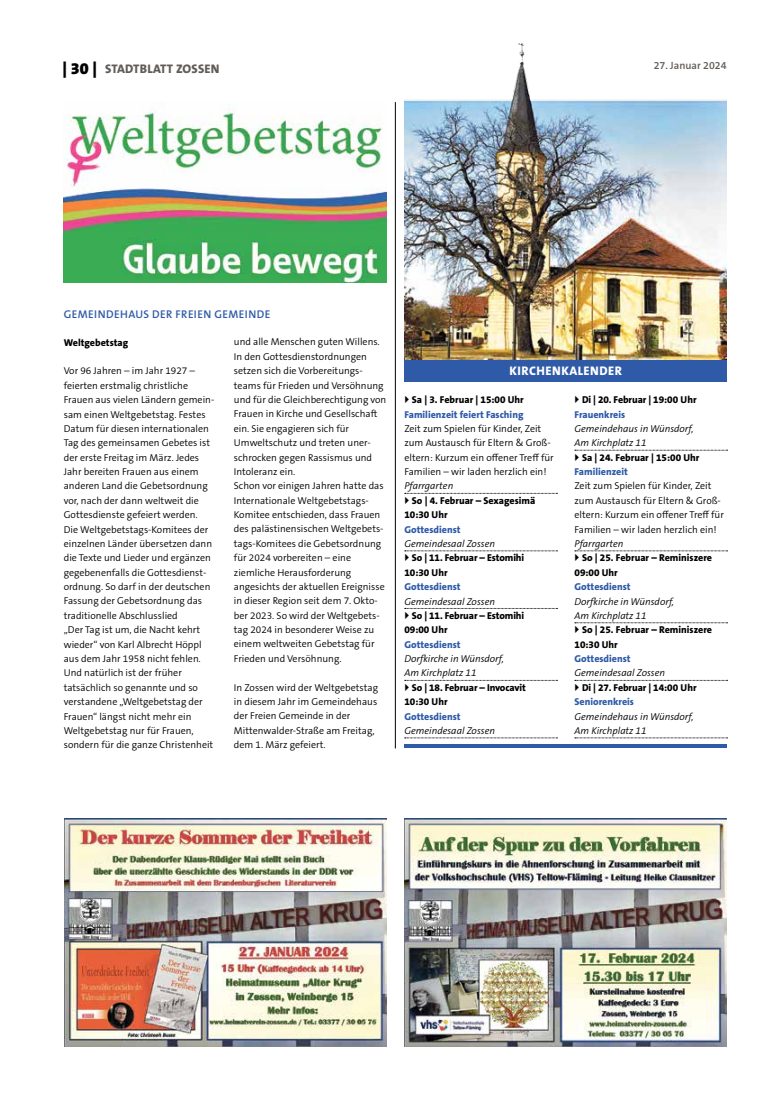
<style>
.page{position:relative;width:762px;height:1117px;background:#fff}
.page>*{position:absolute;margin:0;border:0;box-sizing:border-box;transform-origin:0 0}
.t1{font:800 12.5px "The Sans B W8";letter-spacing:.015em;color:#615c58}
.t2{font:800 12.5px "The Sans B W8";letter-spacing:.04em;color:#fff}
.t3{font:600 11.25px "The Sans B W6";letter-spacing:.035em;color:#2e5aa8}
.t4{font:600 10.62px "The Sans B W6";color:#615c58}
.t5{font:300 10px/14.4px "The Sans B W4";color:#000}
.t6{font:800 10px/14.4px "The Sans B W8";color:#000}
.t7{font:italic 300 10px/14.4px "The Sans B W4";color:#000}
.t8{font:800 10px "The Sans B W8";color:#2e5aa8}
.s1{font-family:"The Sans B W9";font-weight:900;font-size:16.25px;color:#000}
</style>
<div class="page">
<img style="left:404px;top:44px;width:322px;height:316px">
<svg style="left:405px;top:737px;width:152px;height:1px"></svg>
<svg style="left:575px;top:737px;width:152px;height:1px"></svg>
<div style="left:404px;top:360px;width:323px;height:21px;background:#2e5aa8"></div>
<hr style="left:404px;top:744px;width:323px;height:3px;background:#2e5aa8">
<hr style="left:395px;top:102px;width:1px;height:646px;background:#000">
<img style="left:64px;top:108px;width:322px;height:174px">
<img style="left:404px;top:818px;width:323px;height:228px">
<img style="left:64px;top:818px;width:323px;height:228px">
<svg style="left:405px;top:493px;width:152px;height:1px"></svg>
<svg style="left:405px;top:550px;width:152px;height:2px"></svg>
<svg style="left:405px;top:608px;width:152px;height:1px"></svg>
<svg style="left:405px;top:680px;width:152px;height:1px"></svg>
<svg style="left:575px;top:450px;width:152px;height:1px"></svg>
<svg style="left:575px;top:550px;width:152px;height:2px"></svg>
<svg style="left:575px;top:622px;width:152px;height:2px"></svg>
<svg style="left:575px;top:680px;width:152px;height:1px"></svg>
<p class="t1" style="left:63px;top:61px;width:158px"><span class="s1">| 30 |</span> Stadtblatt Zoss en</p>
<p class="t4" style="left:654px;top:59px;width:74px">27. JANUAR 2024</p>
<p class="t3" style="left:64px;top:306px;width:131px">GEMEIN DEHAUS DER FREIEN</p>
<p class="t3" style="left:214px;top:306px;width:56px">GEMEIN DE</p>
<p class="t6" style="left:64px;top:335px;width:66px">Weltgebetstag</p>
<p class="t5" style="left:64px;top:364px;width:152px">Vor 96 Jahren – im Jahr 1927 – feierten erstmalig christliche<br>Frauen aus vielen Ländern gemein&shy;sam einen Weltgebetstag. Festes<br>Datum für diesen internationalen<br>Tag des gemeinsamen Gebetes ist der erste Freitag im März. Jedes<br>Jahr bereiten Frauen aus einem anderen Land die Gebetsordnung vor, nach der dann weltweit die<br>Gottesdienste gefeiert werden.<br>Die Weltgebetstags-Komitees der einzelnen Länder übersetzen dann die Texte und Lieder und ergänzen gegebenenfalls die Gottesdienst&shy;ordnung. So darf in der deutschen<br>Fassung der Gebetsordnung das traditionelle Abschlusslied<br>„Der Tag ist um, die Nacht kehrt wieder“ von Karl Albrecht Höppl aus dem Jahr 1958 nicht fehlen.<br>Und natürlich ist der früher tatsächlich so genannte und so verstandene „Weltgebetstag der<br>Frauen“ längst nicht mehr ein<br>Weltgebetstag nur für Frauen, sondern für die ganze Christenheit</p>
<p class="t5" style="left:234px;top:335px;width:154px">und alle Menschen guten Willens.<br>In den Gottesdienstordnungen setzen sich die Vorbereitungs&shy;teams für Frieden und Versöhnung und für die Gleichberechtigung von<br>Frauen in Kirche und Gesellschaft ein. Sie engagieren sich für<br>Umweltschutz und treten uner&shy;schrocken gegen Rassismus und<br>Intoleranz ein.<br>Schon vor einigen Jahren hatte das<br>Internationale Weltgebetstags-<br>Komitee entschieden, dass Frauen des palästinensischen Weltgebets&shy;tags-Komitees die Gebetsordnung für 2024 vorbereiten – eine ziemliche Herausforderung angesichts der aktuellen Ereignisse in dieser Region seit dem 7. Okto&shy;ber 2023. So wird der Weltgebets&shy;tag 2024 in besonderer Weise zu einem weltweiten Gebetstag für<br>Frieden und Versöhnung.</p>
<p class="t5" style="left:234px;top:680px;width:146px">In Zossen wird der Weltgebetstag in diesem Jahr im Gemeindehaus der Freien Gemeinde in der<br>Mittenwalder-Straße am Freitag, dem 1. März gefeiert.</p>
<p class="t2" style="left:509px;top:363px;width:114px">Kirchenkalender</p>
<p class="t6" style="left:412px;top:392px;width:113px">Sa | 3. Februar | 15:00 Uhr</p>
<p class="t8" style="left:404px;top:407px;width:121px">Familienzeit feiert Fasching</p>
<p class="t5" style="left:404px;top:421px;width:151px">Zeit zum Spielen für Kinder, Zeit zum Austausch für Eltern &amp; Groß&shy;eltern: Kurzum ein offener Treff für Familien – wir laden herzlich ein!</p>
<p class="t7" style="left:404px;top:479px;width:50px">Pfarrgarten</p>
<p class="t6" style="left:404px;top:493px;width:132px;text-indent:7px">So | 4. Februar – Sexagesimä<br>10:30 Uhr</p>
<p class="t8" style="left:404px;top:522px;width:58px">Gottesdienst</p>
<p class="t7" style="left:404px;top:536px;width:92px">Gemeindesaal Zossen</p>
<p class="t6" style="left:404px;top:550px;width:121px;text-indent:7px">So | 11. Februar – Estomihi<br>10:30 Uhr</p>
<p class="t8" style="left:404px;top:580px;width:58px">Gottesdienst</p>
<p class="t7" style="left:404px;top:594px;width:92px">Gemeindesaal Zossen</p>
<p class="t6" style="left:404px;top:608px;width:121px;text-indent:7px">So | 11. Februar – Estomihi<br>09:00 Uhr</p>
<p class="t8" style="left:404px;top:637px;width:58px">Gottesdienst</p>
<p class="t7" style="left:404px;top:651px;width:101px">Dorfkirche in Wünsdorf,<br>Am Kirchplatz 11</p>
<p class="t6" style="left:404px;top:680px;width:123px;text-indent:7px">So | 18. Februar – Invocavit<br>10:30 Uhr</p>
<p class="t8" style="left:404px;top:709px;width:58px">Gottesdienst</p>
<p class="t7" style="left:404px;top:723px;width:92px">Gemeindesaal Zossen</p>
<p class="t6" style="left:582px;top:392px;width:116px">Di | 20. Februar | 19:00 Uhr</p>
<p class="t8" style="left:574px;top:407px;width:52px">Frauenkreis</p>
<p class="t7" style="left:574px;top:421px;width:121px">Gemeindehaus in Wünsdorf,<br>Am Kirchplatz 11</p>
<p class="t6" style="left:582px;top:450px;width:119px">Sa | 24. Februar | 15:00 Uhr</p>
<p class="t8" style="left:574px;top:465px;width:55px">Familienzeit</p>
<p class="t5" style="left:574px;top:479px;width:151px">Zeit zum Spielen für Kinder, Zeit zum Austausch für Eltern &amp; Groß&shy;eltern: Kurzum ein offener Treff für Familien – wir laden herzlich ein!</p>
<p class="t7" style="left:574px;top:536px;width:50px">Pfarrgarten</p>
<p class="t6" style="left:574px;top:550px;width:139px;text-indent:7px">So | 25. Februar – Reminiszere<br>09:00 Uhr</p>
<p class="t8" style="left:574px;top:580px;width:58px">Gottesdienst</p>
<p class="t7" style="left:574px;top:594px;width:101px">Dorfkirche in Wünsdorf,<br>Am Kirchplatz 11</p>
<p class="t6" style="left:574px;top:622px;width:139px;text-indent:7px">So | 25. Februar – Reminiszere<br>10:30 Uhr</p>
<p class="t8" style="left:574px;top:652px;width:58px">Gottesdienst</p>
<p class="t7" style="left:574px;top:666px;width:92px">Gemeindesaal Zossen</p>
<p class="t6" style="left:582px;top:680px;width:116px">Di | 27. Februar | 14:00 Uhr</p>
<p class="t8" style="left:574px;top:695px;width:61px">Seniorenkreis</p>
<p class="t7" style="left:574px;top:709px;width:121px">Gemeindehaus in Wünsdorf,<br>Am Kirchplatz 11</p>
</div>
